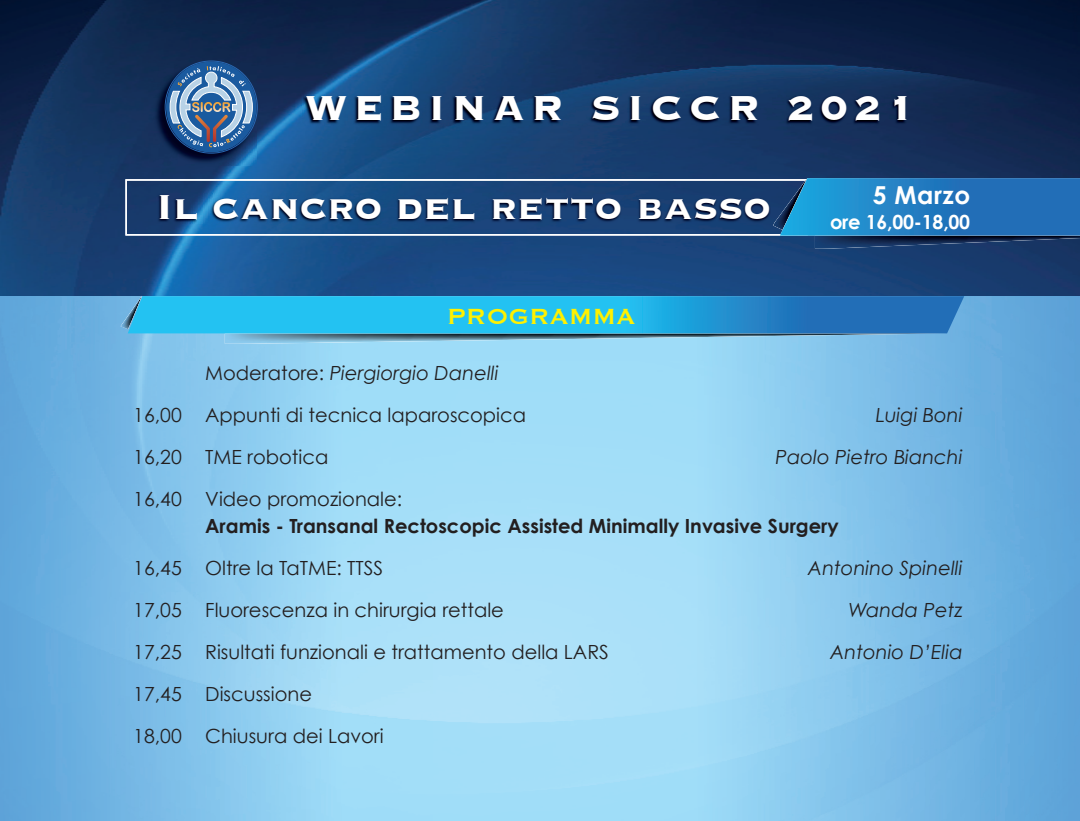
<style>
.page{position:relative;width:1080px;height:821px;background:#fff}
.page>*{position:absolute;margin:0;border:0;box-sizing:border-box;transform-origin:0 0}
.t1{font:700 45px "Copperplate";color:#fff}
.t2{font:700 45px "Copperplate";letter-spacing:.135em;color:#fff}
.t3{font:28.5px "Copperplate";color:#fff101}
.t4{font:700 24.75px "Century Gothic";letter-spacing:.02em;color:#fff}
.t5{font:19.5px/42px "Century Gothic";color:#231f20}
.t6{font:italic 19.5px "Century Gothic";color:#231f20}
.t7{font:700 19.5px "Century Gothic";color:#231f20}
.t8{font:700 19.5px "Century Gothic";letter-spacing:-.01em;color:#fff}
.s1{font-style:italic}
</style>
<div class="page">
<img style="left:0;top:0;width:1080px;height:296px">
<svg style="left:125px;top:179px;width:655px;height:56px;background:#325c8c"></svg>
<img style="left:815px;top:236px;width:265px;height:12px">
<img style="left:773px;top:178px;width:7px;height:52px">
<svg style="left:780px;top:178px;width:300px;height:58px;background:#237bbe"></svg>
<img style="left:153px;top:62px;width:104px;height:103px">
<svg style="left:170px;top:61px;width:83px;height:92px;background:#5579a3"></svg>
<img style="left:302px;top:95px;width:605px;height:30px">
<img style="left:157px;top:194px;width:614px;height:30px">
<img style="left:0;top:296px;width:1080px;height:525px">
<img style="left:225px;top:333px;width:722px;height:11px">
<img style="left:121px;top:296px;width:7px;height:30px">
<svg style="left:128px;top:296px;width:836px;height:37px;background:#24a8e0"></svg>
<h1 class="t2" style="left:305px;top:79px;width:612px">WEBINAR SICCR 2021</h1>
<h1 class="t1" style="left:156px;top:178px;width:617px">Il cancro del retto basso</h1>
<h2 class="t3" style="left:447px;top:298px;width:190px">PROGRAMMA</h2>
<p class="t5" style="left:133px;top:351px;width:394px;text-indent:72px">Moderatore: <span class="s1">Piergiorgio Danelli<br></span>16,00 Appunti di tecnica laparoscopica</p>
<p class="t4" style="left:873px;top:179px;width:99px">5 Marzo</p>
<p class="t8" style="left:830px;top:209px;width:142px">ore 16,00-18,00</p>
<p class="t6" style="left:876px;top:403px;width:88px">Luigi Boni</p>
<p class="t5" style="left:133px;top:435px;width:197px">16,20 TME robotica</p>
<p class="t6" style="left:776px;top:445px;width:189px">Paolo Pietro Bianchi</p>
<p class="t5" style="left:133px;top:477px;width:270px">16,40 Video promozionale:</p>
<p class="t7" style="left:205px;top:513px;width:635px">Aramis - Transanal Rectoscopic Assisted Minimally Invasive Surgery</p>
<p class="t5" style="left:133px;top:546px;width:252px">16,45 Oltre la TaTME: TTSS</p>
<p class="t6" style="left:808px;top:556px;width:156px">Antonino Spinelli</p>
<p class="t5" style="left:133px;top:588px;width:372px">17,05 Fluorescenza in chirurgia rettale</p>
<p class="t6" style="left:849px;top:598px;width:116px">Wanda Petz</p>
<p class="t5" style="left:133px;top:630px;width:477px">17,25 Risultati funzionali e trattamento della LARS</p>
<p class="t6" style="left:830px;top:640px;width:134px">Antonio D’Elia</p>
<p class="t5" style="left:133px;top:672px;width:252px">17,45 Discussione<br>18,00 Chiusura dei Lavori</p>
</div>
